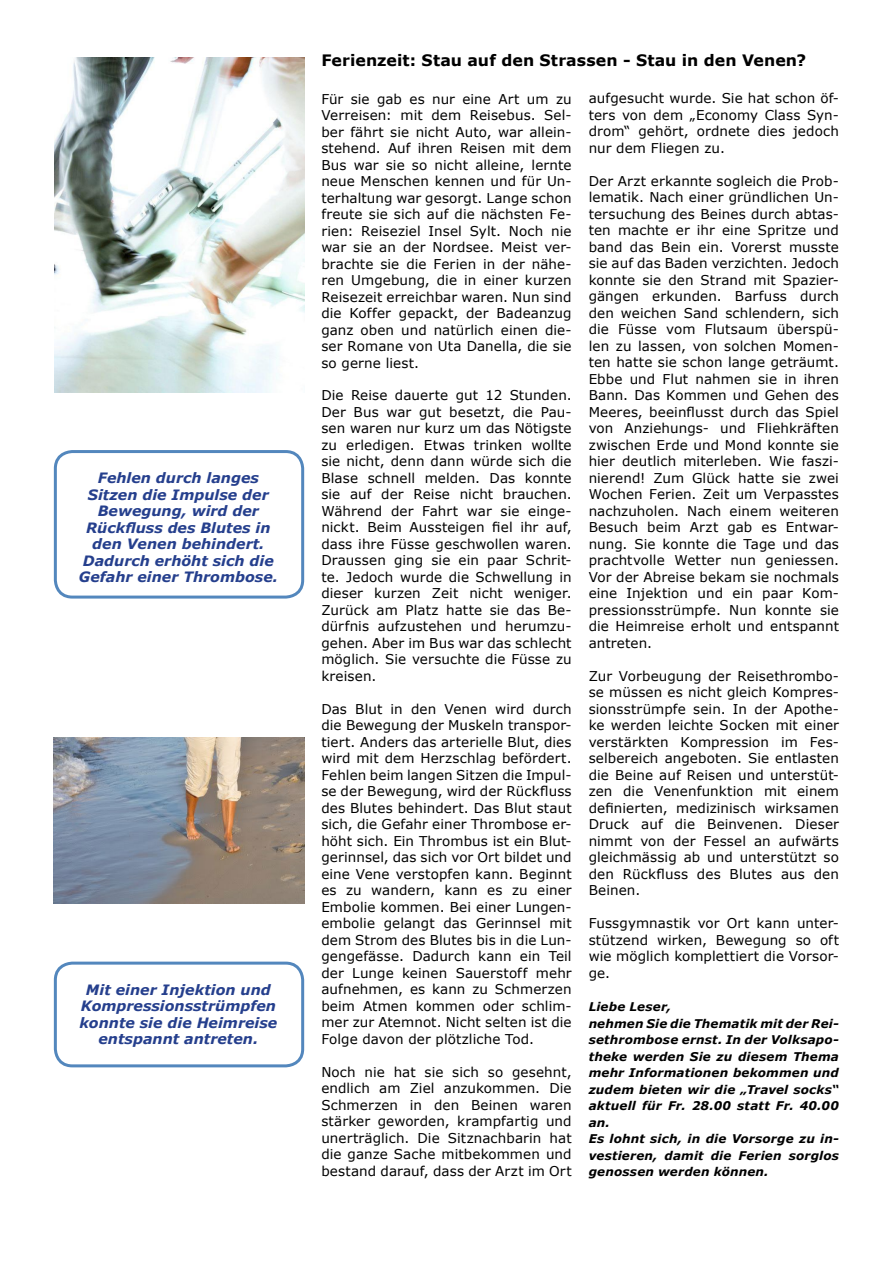
<style>
.page{position:relative;width:893px;height:1263px;background:#fff}
.page>*{position:absolute;margin:0;border:0;box-sizing:border-box;transform-origin:0 0}
.t1{font:700 15.75px "Verdana";letter-spacing:.01em;color:#000}
.t2{font:italic 700 14.25px/16.5px "Verdana";color:#253f8d;text-align:center}
.t3{font:13.5px/16.5px "Verdana";letter-spacing:.005em;color:#000;text-align:justify}
.t4{font:italic 700 12px/16.5px "Verdana";letter-spacing:.01em;color:#000}
</style>
<div class="page">
<img style="left:54px;top:738px;width:250px;height:166px">
<div style="left:54px;top:450px;width:250px;height:149px;border:3px solid #5387bd;border-radius:17px"></div>
<img style="left:54px;top:58px;width:250px;height:334px">
<div style="left:54px;top:962px;width:250px;height:105px;border:3px solid #5387bd;border-radius:17px"></div>
<p class="t2" style="left:79px;top:469px;width:201px">Fehlen durch langes<br>Sitzen die Impulse der<br>Bewegung, wird der<br>Rückfluss des Blutes in den Venen behindert.<br>Dadurch erhöht sich die<br>Gefahr einer Thrombose.</p>
<p class="t2" style="left:79px;top:981px;width:199px">Mit einer Injektion und<br>Kompressionsstrümpfen konnte sie die Heimreise entspannt antreten.</p>
<p class="t1" style="left:321px;top:49px;width:486px">Ferienzeit: Stau auf den Strassen - Stau in den Venen?</p>
<p class="t3" style="left:321px;top:90px;width:252px">Für sie gab es nur eine Art um zu Verreisen: mit dem Reisebus. Sel&shy;ber fährt sie nicht Auto, war allein&shy;stehend. Auf ihren Reisen mit dem Bus war sie so nicht alleine, lernte neue Menschen kennen und für Un&shy;terhaltung war gesorgt. Lange schon freute sie sich auf die nächsten Fe&shy;rien: Reiseziel Insel Sylt. Noch nie war sie an der Nordsee. Meist ver&shy;brachte sie die Ferien in der nähe&shy;ren Umgebung, die in einer kurzen Reisezeit erreichbar waren. Nun sind die Koffer gepackt, der Badeanzug ganz oben und natürlich einen die&shy;ser Romane von Uta Danella, die sie so gerne liest.</p>
<p class="t3" style="left:321px;top:387px;width:252px">Die Reise dauerte gut 12 Stunden.<br>Der Bus war gut besetzt, die Pau&shy;sen waren nur kurz um das Nötigste zu erledigen. Etwas trinken wollte sie nicht, denn dann würde sich die Blase schnell melden. Das konnte sie auf der Reise nicht brauchen.<br>Während der Fahrt war sie einge&shy;nickt. Beim Aussteigen fiel ihr auf, dass ihre Füsse geschwollen waren.<br>Draussen ging sie ein paar Schrit&shy;te. Jedoch wurde die Schwellung in dieser kurzen Zeit nicht weniger.<br>Zurück am Platz hatte sie das Be&shy;dürfnis aufzustehen und herumzu&shy;gehen. Aber im Bus war das schlecht möglich. Sie versuchte die Füsse zu kreisen.</p>
<p class="t3" style="left:321px;top:701px;width:252px">Das Blut in den Venen wird durch die Bewegung der Muskeln transpor&shy;tiert. Anders das arterielle Blut, dies wird mit dem Herzschlag befördert.<br>Fehlen beim langen Sitzen die Impul&shy;se der Bewegung, wird der Rückfluss des Blutes behindert. Das Blut staut sich, die Gefahr einer Thrombose er&shy;höht sich. Ein Thrombus ist ein Blut&shy;gerinnsel, das sich vor Ort bildet und eine Vene verstopfen kann. Beginnt es zu wandern, kann es zu einer Embolie kommen. Bei einer Lungen&shy;embolie gelangt das Gerinnsel mit dem Strom des Blutes bis in die Lun&shy;gengefässe. Dadurch kann ein Teil der Lunge keinen Sauerstoff mehr aufnehmen, es kann zu Schmerzen beim Atmen kommen oder schlim&shy;mer zur Atemnot. Nicht selten ist die Folge davon der plötzliche Tod.</p>
<p class="t3" style="left:321px;top:1064px;width:252px">Noch nie hat sie sich so gesehnt, endlich am Ziel anzukommen. Die Schmerzen in den Beinen waren stärker geworden, krampfartig und unerträglich. Die Sitznachbarin hat die ganze Sache mitbekommen und bestand darauf, dass der Arzt im Ort</p>
<p class="t3" style="left:589px;top:90px;width:252px">aufgesucht wurde. Sie hat schon öf&shy;ters von dem „Economy Class Syn&shy;drom“ gehört, ordnete dies jedoch nur dem Fliegen zu.</p>
<p class="t3" style="left:589px;top:172px;width:252px">Der Arzt erkannte sogleich die Prob&shy;lematik. Nach einer gründlichen Un&shy;tersuchung des Beines durch abtas&shy;ten machte er ihr eine Spritze und band das Bein ein. Vorerst musste sie auf das Baden verzichten. Jedoch konnte sie den Strand mit Spazier&shy;gängen erkunden. Barfuss durch den weichen Sand schlendern, sich die Füsse vom Flutsaum überspü&shy;len zu lassen, von solchen Momen&shy;ten hatte sie schon lange geträumt.<br>Ebbe und Flut nahmen sie in ihren Bann. Das Kommen und Gehen des Meeres, beeinflusst durch das Spiel von Anziehungs- und Fliehkräften zwischen Erde und Mond konnte sie hier deutlich miterleben. Wie faszi&shy;nierend! Zum Glück hatte sie zwei Wochen Ferien. Zeit um Verpasstes nachzuholen. Nach einem weiteren Besuch beim Arzt gab es Entwar&shy;nung. Sie konnte die Tage und das prachtvolle Wetter nun geniessen.<br>Vor der Abreise bekam sie nochmals eine Injektion und ein paar Kom&shy;pressionsstrümpfe. Nun konnte sie die Heimreise erholt und entspannt antreten.</p>
<p class="t3" style="left:589px;top:667px;width:252px">Zur Vorbeugung der Reisethrombo&shy;se müssen es nicht gleich Kompres&shy;sionsstrümpfe sein. In der Apothe&shy;ke werden leichte Socken mit einer verstärkten Kompression im Fes&shy;selbereich angeboten. Sie entlasten die Beine auf Reisen und unterstüt&shy;zen die Venenfunktion mit einem definierten, medizinisch wirksamen Druck auf die Beinvenen. Dieser nimmt von der Fessel an aufwärts gleichmässig ab und unterstützt so den Rückfluss des Blutes aus den Beinen.</p>
<p class="t3" style="left:589px;top:915px;width:252px">Fussgymnastik vor Ort kann unter&shy;stützend wirken, Bewegung so oft wie möglich komplettiert die Vorsor&shy;ge.</p>
<p class="t4" style="left:589px;top:998px;width:252px">Liebe Leser,<br>nehmen Sie die Thematik mit der Rei&shy;sethrombose ernst. In der Volksapo&shy;theke werden Sie zu diesem Thema mehr Informationen bekommen und zudem bieten wir die „Travel socks“ aktuell für Fr. 28.00 statt Fr. 40.00 an.<br>Es lohnt sich, in die Vorsorge zu in&shy;vestieren, damit die Ferien sorglos genossen werden können.</p>
</div>
